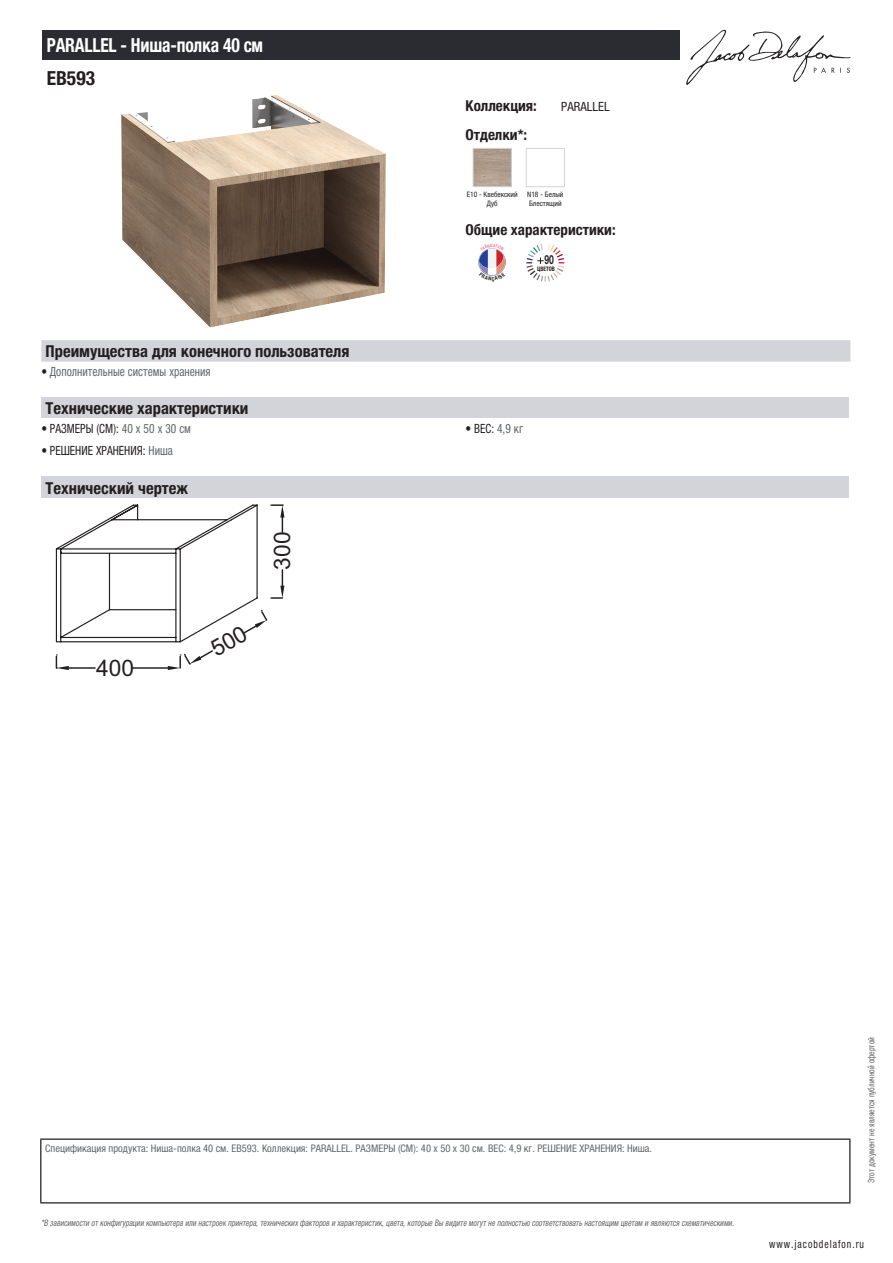
<style>
.page{position:relative;width:893px;height:1263px;background:#fff}
.page>*{position:absolute;margin:0;border:0;box-sizing:border-box;transform-origin:0 0}
.t1{font:22.8px "Arial";color:#231f20}
.t2{font:700 condensed 19.5px "Helvetica Neue LTCYR";letter-spacing:-.01em;color:#fff;scale:.9 1}
.t3{font:700 condensed 19.5px "Helvetica Neue LTCYR";color:#231f20}
.t4{font:700 condensed 16.5px "Helvetica Neue LTCYR";color:#231f20}
.t5{font:700 condensed 15px "Helvetica Neue LTCYR";color:#231f20}
.t6{font:condensed 12.75px "Helvetica Neue LTCYR";color:#231f20;scale:.9 1}
.t7{font:condensed 12.75px "Helvetica Neue LTCYR";color:#626568;scale:.9 1}
.t8{font:condensed 12.75px "Helvetica Neue LTCYR";color:#231f20}
.t9{font:700 12.6px "Helvetica Neue LT Std";color:#231f20;scale:.68 1}
.t10{font:condensed 11.25px "Helvetica Neue LTCYR";letter-spacing:.1em;color:#231f20;scale:.87 1}
.t11{font:condensed 10.5px "Helvetica Neue LTCYR";color:#626568}
.t12{font:italic condensed 9px "Helvetica Neue LTCYR";color:#626568;scale:.87 1}
.t13{font:condensed 9px "Helvetica Neue LTCYR";color:#626568;scale:.87 1}
.t14{font:condensed 7.5px/9px "Helvetica Neue LTCYR";color:#231f20;text-align:center}
.t15{font:700 condensed 6.15px "Helvetica Neue LTCYR";color:#231f20;scale:.89 1}
.s1{color:#231f20}
.s2{color:#626568}
</style>
<div class="page">
<svg style="left:686px;top:30px;width:164px;height:55px"></svg>
<img style="left:121px;top:95px;width:265px;height:232px">
<img style="left:475px;top:150px;width:35px;height:35px">
<div style="left:473px;top:148px;width:39px;height:39px;border:1px solid #d3d4da"></div>
<div style="left:526px;top:148px;width:39px;height:39px;border:1px solid #d3d4da"></div>
<svg style="left:526px;top:244px;width:38px;height:38px"></svg>
<div style="left:41px;top:340px;width:809px;height:22px;background:#d3d4da"></div>
<div style="left:41px;top:397px;width:808px;height:21px;background:#d3d4da"></div>
<div style="left:41px;top:477px;width:808px;height:21px;background:#d3d4da"></div>
<div style="left:43px;top:30px;width:637px;height:30px;background:#2a2c32"></div>
<hr style="left:40px;top:1138px;width:810px;height:2px;background:#040503">
<hr style="left:40px;top:1140px;width:1px;height:62px;background:#040503">
<hr style="left:849px;top:1140px;width:1px;height:62px;background:#040503">
<hr style="left:40px;top:1202px;width:810px;height:1px;background:#040503">
<svg style="left:479px;top:248px;width:26px;height:28px"></svg>
<svg style="left:56px;top:504px;width:228px;height:166px"></svg>
<h2 class="t2" style="left:47px;top:34px;width:242px">PARALLEL - Ниша-полка 40 см</h2>
<h2 class="t3" style="left:47px;top:67px;width:50px">EB593</h2>
<h3 class="t5" style="left:466px;top:97px;width:73px">Коллекция:</h3>
<h3 class="t8" style="left:561px;top:99px;width:50px">PARALLEL</h3>
<h3 class="t5" style="left:466px;top:126px;width:63px">Отделки*:</h3>
<p class="t14" style="left:467px;top:190px;width:52px">E10 - Квебекский<br>Дуб</p>
<p class="t14" style="left:527px;top:190px;width:38px;text-align:left">N18 - Белый<br>Блестящий</p>
<h3 class="t5" style="left:466px;top:221px;width:152px">Общие характеристики:</h3>
<p class="t15" style="left:537px;top:265px;width:21px">ЦВЕТОВ</p>
<h3 class="t9" style="left:545px;top:252px;width:15px">90</h3>
<h3 class="t4" style="left:46px;top:342px;width:305px">Преимущества для конечного пользователя</h3>
<h3 class="t7" style="left:41px;top:364px;width:190px"><span class="s1">•</span> Дополнительные системы хранения</h3>
<h3 class="t4" style="left:46px;top:399px;width:204px">Технические характеристики</h3>
<h3 class="t6" style="left:41px;top:421px;width:168px">• РАЗМЕРЫ (СМ): <span class="s2">40 x 50 x 30 см</span></h3>
<h3 class="t6" style="left:466px;top:421px;width:65px">• ВЕС: <span class="s2">4,9 кг</span></h3>
<h3 class="t6" style="left:41px;top:444px;width:148px">• РЕШЕНИЕ ХРАНЕНИЯ: <span class="s2">Ниша</span></h3>
<h3 class="t4" style="left:46px;top:479px;width:144px">Технический чертеж</h3>
<h1 class="t1" style="left:96px;top:653px;width:39px">400</h1>
<h1 class="t1" style="left:267px;top:569px;width:39px;rotate:-90deg">300</h1>
<p class="t11" style="left:45px;top:1142px;width:608px">Спецификация продукта: Ниша-полка 40 см. EB593. Коллекция: PARALLEL. РАЗМЕРЫ (СМ): 40 x 50 x 30 см. ВЕС: 4,9 кг. РЕШЕНИЕ ХРАНЕНИЯ: Ниша.</p>
<p class="t12" style="left:41px;top:1218px;width:800px">*В зависимости отконфигурации компьютера или настроек принтера,техническихфакторов и характеристик,цвета,которые Вы видите могутне полностью соответствоватьнастоящим цветам и являются схематическими.</p>
<p class="t13" style="left:866px;top:1183px;width:169px;rotate:-90deg">Этот документ не является публичной офертой</p>
<p class="t10" style="left:769px;top:1237px;width:110px">www.jacobdelafon.ru</p>
</div>
